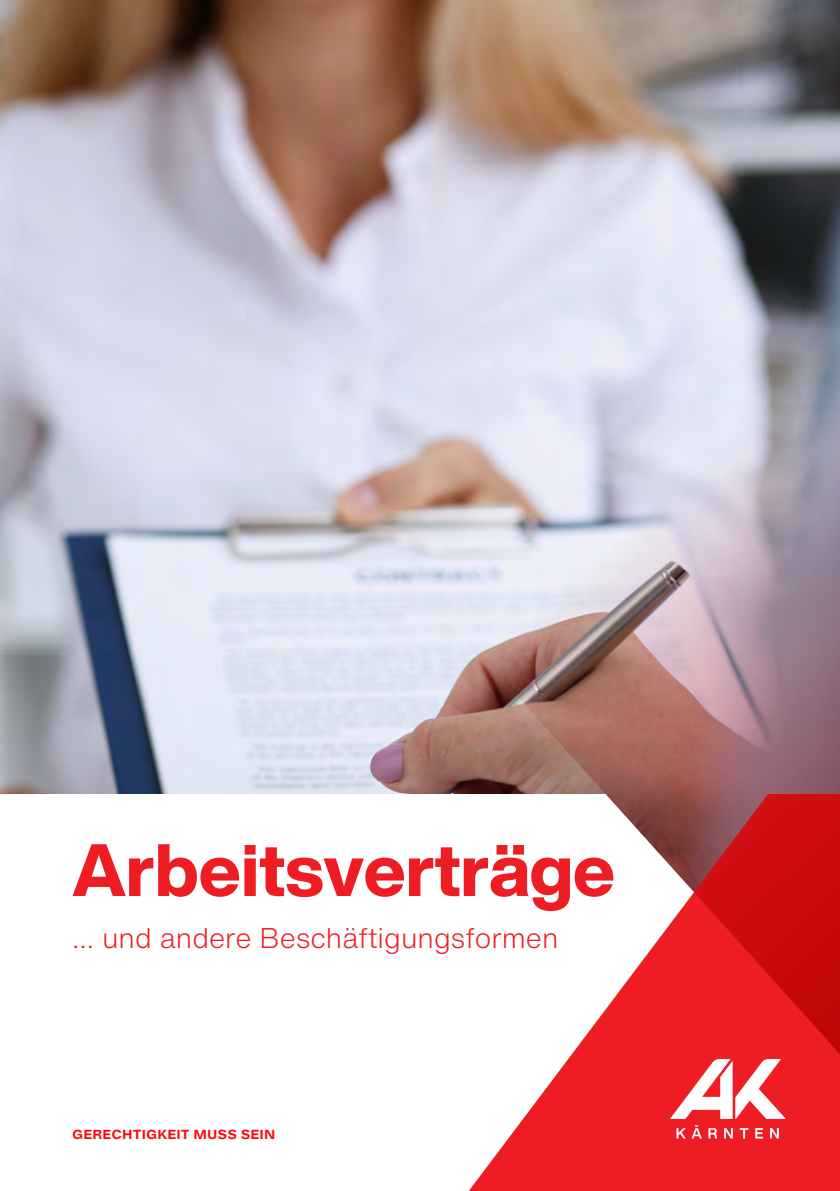
<style>
.page{position:relative;width:840px;height:1191px;background:#fff}
.page>*{position:absolute;margin:0;border:0;box-sizing:border-box;transform-origin:0 0}
.t1{font:800 72.6px "Helvetica Now Display";letter-spacing:-.005em;color:#ee1d23}
.t2{font:300 28px "Helvetica Now Text";color:#ee1d23}
.t3{font:700 12.4px "Helvetica Now Micro";letter-spacing:.01em;color:#f00}
</style>
<div class="page">
<img style="left:0;top:0;width:106px;height:794px">
<svg style="left:468px;top:1080px;width:371px;height:111px;background:#f03b40"></svg>
<img style="left:106px;top:0;width:733px;height:1080px">
<svg style="left:669px;top:1059px;width:116px;height:60px"></svg>
<svg style="left:676px;top:1128px;width:9px;height:10px"></svg>
<svg style="left:708px;top:1128px;width:8px;height:10px"></svg>
<svg style="left:723px;top:1128px;width:9px;height:10px"></svg>
<svg style="left:739px;top:1128px;width:9px;height:10px"></svg>
<svg style="left:754px;top:1128px;width:8px;height:10px"></svg>
<svg style="left:769px;top:1128px;width:9px;height:10px"></svg>
<svg style="left:691px;top:1125px;width:10px;height:13px"></svg>
<p class="t1" style="left:73px;top:820px;width:544px">Arbeitsverträge</p>
<p class="t2" style="left:72px;top:919px;width:487px">... und andere Beschäftigungsformen</p>
<p class="t3" style="left:72px;top:1124px;width:204px">GERECHTIGKEIT MUSS SEIN</p>
</div>
